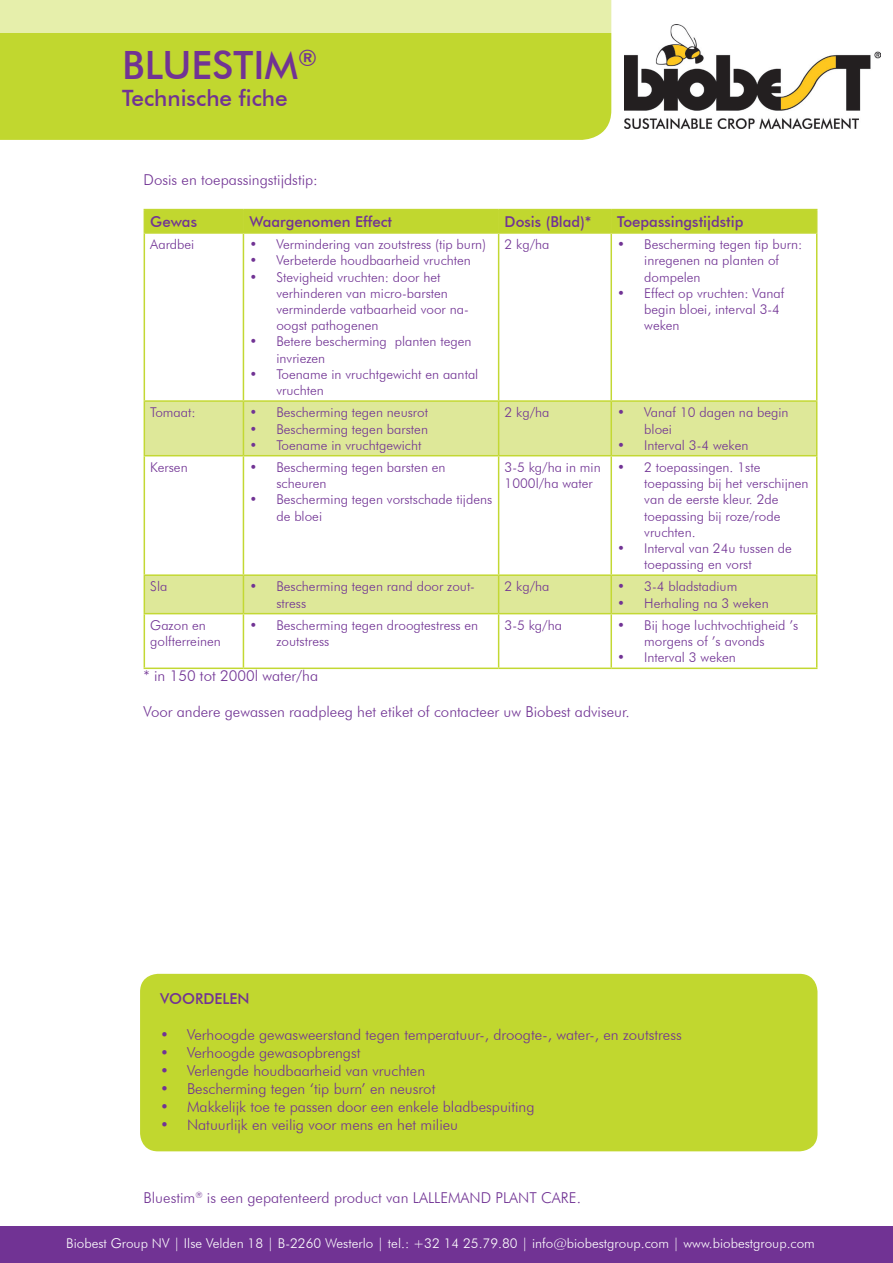
<style>
.page{position:relative;width:893px;height:1263px;background:#fff}
.page>*{position:absolute;margin:0;border:0;box-sizing:border-box;transform-origin:0 0}
.t1{font:500 39px "Futura BT";color:#713394}
.t2{font:500 22.5px "Futura BT";color:#713394}
.t3{font:300 15px "Futura BT";color:#713394}
.t4{font:500 15px "Futura BT";color:#713394}
.t5{font:300 13.5px/16.2px "Futura BT";color:#713394}
.t6{font:300 13.5px "Futura BT";color:#fff}
</style>
<div class="page">
<div style="left:0;top:1227px;width:893px;height:36px;background:#713394"></div>
<svg style="left:145px;top:402px;width:671px;height:211px"></svg>
<svg style="left:145px;top:614px;width:671px;height:53px"></svg>
<hr style="left:144px;top:667px;width:99px;height:2px;background:#c3d833">
<hr style="left:243px;top:667px;width:256px;height:2px;background:#c3d833">
<hr style="left:499px;top:667px;width:112px;height:2px;background:#c3d833">
<hr style="left:611px;top:667px;width:206px;height:2px;background:#c3d833">
<hr style="left:144px;top:209px;width:99px;height:1px;background:#c3d833">
<hr style="left:243px;top:209px;width:256px;height:1px;background:#c3d833">
<hr style="left:499px;top:209px;width:112px;height:1px;background:#c3d833">
<hr style="left:611px;top:209px;width:206px;height:1px;background:#c3d833">
<div style="left:144px;top:210px;width:673px;height:22px;background:#c1d72f"></div>
<hr style="left:144px;top:232px;width:99px;height:2px;background:#c3d833">
<hr style="left:144px;top:234px;width:1px;height:166px;background:#c3d833">
<hr style="left:243px;top:232px;width:256px;height:2px;background:#c3d833">
<hr style="left:243px;top:234px;width:1px;height:166px;background:#c3d833">
<hr style="left:499px;top:232px;width:112px;height:2px;background:#c3d833">
<hr style="left:498px;top:234px;width:1px;height:166px;background:#c3d833">
<hr style="left:611px;top:232px;width:206px;height:2px;background:#c3d833">
<hr style="left:610px;top:234px;width:2px;height:166px;background:#c3d833">
<hr style="left:816px;top:234px;width:1px;height:166px;background:#c3d833">
<hr style="left:144px;top:400px;width:99px;height:2px;background:#c3d833">
<hr style="left:144px;top:402px;width:1px;height:53px;background:#c3d833">
<hr style="left:243px;top:400px;width:256px;height:2px;background:#c3d833">
<hr style="left:243px;top:402px;width:1px;height:53px;background:#c3d833">
<hr style="left:499px;top:400px;width:112px;height:2px;background:#c3d833">
<hr style="left:498px;top:402px;width:1px;height:53px;background:#c3d833">
<hr style="left:611px;top:400px;width:206px;height:2px;background:#c3d833">
<hr style="left:610px;top:402px;width:2px;height:53px;background:#c3d833">
<hr style="left:816px;top:402px;width:1px;height:53px;background:#c3d833">
<hr style="left:144px;top:455px;width:99px;height:1px;background:#c3d833">
<hr style="left:144px;top:456px;width:1px;height:118px;background:#c3d833">
<hr style="left:243px;top:455px;width:256px;height:1px;background:#c3d833">
<hr style="left:243px;top:456px;width:1px;height:118px;background:#c3d833">
<hr style="left:499px;top:455px;width:112px;height:1px;background:#c3d833">
<hr style="left:498px;top:456px;width:1px;height:118px;background:#c3d833">
<hr style="left:611px;top:455px;width:206px;height:1px;background:#c3d833">
<hr style="left:610px;top:456px;width:2px;height:118px;background:#c3d833">
<hr style="left:816px;top:456px;width:1px;height:118px;background:#c3d833">
<hr style="left:144px;top:574px;width:99px;height:2px;background:#c3d833">
<hr style="left:144px;top:576px;width:1px;height:37px;background:#c3d833">
<hr style="left:243px;top:574px;width:256px;height:2px;background:#c3d833">
<hr style="left:243px;top:576px;width:1px;height:37px;background:#c3d833">
<hr style="left:499px;top:574px;width:112px;height:2px;background:#c3d833">
<hr style="left:498px;top:576px;width:1px;height:37px;background:#c3d833">
<hr style="left:611px;top:574px;width:206px;height:2px;background:#c3d833">
<hr style="left:610px;top:576px;width:2px;height:37px;background:#c3d833">
<hr style="left:816px;top:576px;width:1px;height:37px;background:#c3d833">
<hr style="left:144px;top:613px;width:99px;height:1px;background:#c3d833">
<hr style="left:144px;top:614px;width:1px;height:53px;background:#c3d833">
<hr style="left:243px;top:613px;width:256px;height:1px;background:#c3d833">
<hr style="left:243px;top:614px;width:1px;height:53px;background:#c3d833">
<hr style="left:499px;top:613px;width:112px;height:1px;background:#c3d833">
<hr style="left:498px;top:614px;width:1px;height:53px;background:#c3d833">
<hr style="left:611px;top:613px;width:206px;height:1px;background:#c3d833">
<hr style="left:610px;top:614px;width:2px;height:53px;background:#c3d833">
<hr style="left:816px;top:614px;width:1px;height:53px;background:#c3d833">
<div style="left:140px;top:974px;width:677px;height:177px;background:#c1d72f;border-radius:18px"></div>
<div style="left:0;top:33px;width:611px;height:107px;background:#c1d72f"></div>
<div style="left:0;top:0;width:612px;height:33px;background:#e6efab"></div>
<img style="left:624px;top:24px;width:256px;height:104px">
<h1 class="t1" style="left:122px;top:41px;width:196px">BLUESTIM<sup>®</sup></h1>
<h2 class="t2" style="left:122px;top:84px;width:167px">Technische fiche</h2>
<p class="t3" style="left:144px;top:170px;width:176px">Dosis en toepassingstijdstip:</p>
<p class="t4" style="left:150px;top:213px;width:48px">Gewas</p>
<p class="t4" style="left:249px;top:213px;width:144px">Waargenomen Effect</p>
<p class="t4" style="left:505px;top:213px;width:88px">Dosis (Blad)*</p>
<p class="t4" style="left:617px;top:213px;width:128px">Toepassingstijdstip</p>
<p class="t5" style="left:150px;top:236px;width:46px">Aardbei</p>
<p class="t5" style="left:249px;top:236px;width:238px">• Vermindering van zoutstress (tip burn)</p>
<p class="t5" style="left:249px;top:252px;width:223px">• Verbeterde houdbaarheid vruchten</p>
<p class="t5" style="left:276px;top:269px;width:194px;text-indent:-27px">• Stevigheid vruchten: door het verhinderen van micro-barsten verminderde vatbaarheid voor na&shy;oogst pathogenen</p>
<p class="t5" style="left:276px;top:333px;width:197px;text-indent:-27px">• Betere bescherming planten tegen invriezen</p>
<p class="t5" style="left:276px;top:366px;width:203px;text-indent:-27px">• Toename in vruchtgewicht en aantal vruchten</p>
<p class="t5" style="left:505px;top:236px;width:46px">2 kg/ha</p>
<p class="t5" style="left:644px;top:236px;width:159px;text-indent:-27px">• Bescherming tegen tip burn: inregenen na planten of dompelen</p>
<p class="t5" style="left:644px;top:285px;width:142px;text-indent:-27px">• Effect op vruchten: Vanaf begin bloei, interval 3-4 weken</p>
<p class="t5" style="left:150px;top:404px;width:47px">Tomaat:</p>
<p class="t5" style="left:249px;top:404px;width:180px">• Bescherming tegen neusrot</p>
<p class="t5" style="left:249px;top:420px;width:180px">• Bescherming tegen barsten</p>
<p class="t5" style="left:249px;top:437px;width:174px">• Toename in vruchtgewicht</p>
<p class="t5" style="left:150px;top:459px;width:39px">Kersen</p>
<p class="t5" style="left:276px;top:459px;width:171px;text-indent:-27px">• Bescherming tegen barsten en scheuren</p>
<p class="t5" style="left:276px;top:491px;width:217px;text-indent:-27px">• Bescherming tegen vorstschade tijdens de bloei</p>
<p class="t5" style="left:505px;top:404px;width:46px">2 kg/ha</p>
<p class="t5" style="left:644px;top:404px;width:146px;text-indent:-27px">• Vanaf 10 dagen na begin bloei</p>
<p class="t5" style="left:617px;top:437px;width:133px">• Interval 3-4 weken</p>
<p class="t5" style="left:505px;top:459px;width:98px">3-5 kg/ha in min<br>1000l/ha water</p>
<p class="t5" style="left:644px;top:459px;width:166px;text-indent:-27px">• 2 toepassingen. 1ste toepassing bij het verschijnen van de eerste kleur. 2de toepassing bij roze/rode vruchten.</p>
<p class="t5" style="left:644px;top:540px;width:149px;text-indent:-27px">• Interval van 24u tussen de toepassing en vorst</p>
<p class="t5" style="left:150px;top:578px;width:19px">Sla</p>
<p class="t5" style="left:276px;top:578px;width:200px;text-indent:-27px">• Bescherming tegen rand door zout&shy;stress</p>
<p class="t5" style="left:505px;top:578px;width:46px">2 kg/ha</p>
<p class="t5" style="left:617px;top:578px;width:122px">• 3-4 bladstadium</p>
<p class="t5" style="left:617px;top:595px;width:153px">• Herhaling na 3 weken</p>
<p class="t5" style="left:150px;top:617px;width:72px">Gazon en golfterreinen</p>
<p class="t5" style="left:276px;top:617px;width:203px;text-indent:-27px">• Bescherming tegen droogtestress en zoutstress</p>
<p class="t5" style="left:505px;top:617px;width:59px">3-5 kg/ha</p>
<p class="t5" style="left:617px;top:617px;width:183px;text-align:center">• Bij hoge luchtvochtigheid ’s morgens of ’s avonds</p>
<p class="t5" style="left:617px;top:649px;width:120px">• Interval 3 weken</p>
<p class="t3" style="left:144px;top:667px;width:176px">* in 150 tot 2000l water/ha</p>
<p class="t3" style="left:144px;top:703px;width:488px">Voor andere gewassen raadpleeg het etiket of contacteer uw Biobest adviseur.</p>
<p class="t4" style="left:160px;top:989px;width:91px">VOORDELEN</p>
<p class="t3" style="left:160px;top:1025px;width:523px">• Verhoogde gewasweerstand tegen temperatuur-, droogte-, water-, en zoutstress</p>
<p class="t3" style="left:160px;top:1043px;width:202px">• Verhoogde gewasopbrengst</p>
<p class="t3" style="left:160px;top:1061px;width:267px">• Verlengde houdbaarheid van vruchten</p>
<p class="t3" style="left:160px;top:1079px;width:277px">• Bescherming tegen ‘tip burn’ en neusrot</p>
<p class="t3" style="left:160px;top:1097px;width:376px">• Makkelijk toe te passen door een enkele bladbespuiting</p>
<p class="t3" style="left:160px;top:1115px;width:300px">• Natuurlijk en veilig voor mens en het milieu</p>
<p class="t3" style="left:144px;top:1189px;width:439px">Bluestim<sup>®</sup> is een gepatenteerd product van LALLEMAND PLANT CARE.</p>
<p class="t6" style="left:66px;top:1235px;width:750px">Biobest Group NV | Ilse Velden 18 | B-2260 Westerlo | tel.: +32 14 25.79.80 | info@biobestgroup.com | www.biobestgroup.com</p>
</div>
